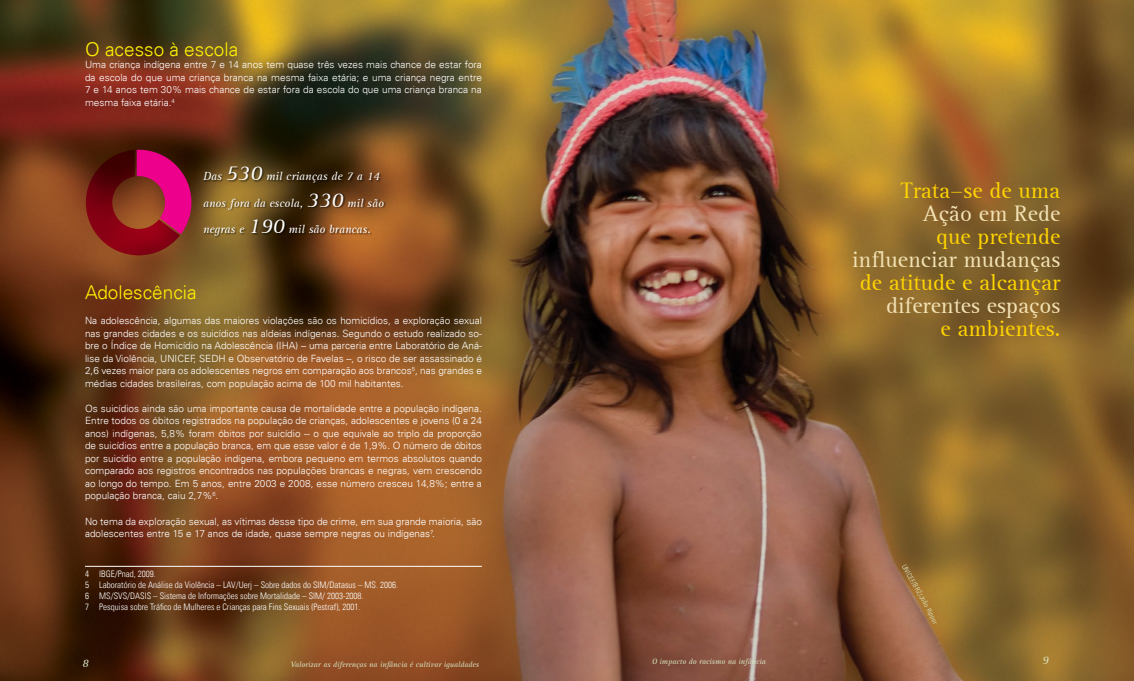
<style>
.page{position:relative;width:1134px;height:681px;background:#fff}
.page>*{position:absolute;margin:0;border:0;box-sizing:border-box;transform-origin:0 0}
.t1{font:23px "Rotis Serif";color:#ffd400}
.t2{font:23px "Rotis Serif";color:#f3e2b4}
.t3{font:300 19px "Univers LT";color:#fff200}
.t4{font:italic 12px/26.4px "Rotis Serif 56";color:#fff}
.t5{font:italic 12px "Rotis Serif 56";color:#d9e6c4}
.t6{font:300 10px/12.5px "Univers LT";color:#fff;text-align:justify}
.t7{font:300 condensed 9px/10.8px "Univers LT";color:#fff}
.t8{font:italic 8px "Rotis Serif 56";color:#d9e6c4}
.t9{font:300 condensed 7px "Univers LT";color:#d9e6c4}
.s1{font-size:22px}
</style>
<div class="page">
<img style="left:0;top:0;width:1134px;height:680px">
<hr style="left:85px;top:566px;width:397px;height:1px;background:#fff">
<div style="left:203px;top:166px;width:183px;height:72px;background:#000;opacity:.5"></div>
<svg style="left:86px;top:150px;width:105px;height:105px;background:#8e1a2e"></svg>
<svg style="left:902px;top:563px;width:12px;height:17px"></svg>
<svg style="left:916px;top:589px;width:21px;height:35px"></svg>
<h2 class="t3" style="left:85px;top:38px;width:155px">O acesso à escola</h2>
<p class="t6" style="left:85px;top:58px;width:398px">Uma criança indígena entre 7 e 14 anos tem quase três vezes mais chance de estar fora da escola do que uma criança branca na mesma faixa etária; e uma criança negra entre 7 e 14 anos tem 30% mais chance de estar fora da escola do que uma criança branca na mesma faixa etária.<sup>4</sup></p>
<p class="t4" style="left:203px;top:163px;width:182px">Das <span class="s1">530</span> mil crianças de 7 a 14 anos fora da escola, <span class="s1">330</span> mil são</p>
<p class="t4" style="left:203px;top:216px;width:169px">negras e <span class="s1">190</span> mil são brancas.</p>
<h2 class="t3" style="left:85px;top:281px;width:113px">Adolescência</h2>
<p class="t6" style="left:85px;top:314px;width:398px">Na adolescência, algumas das maiores violações são os homicídios, a exploração sexual nas grandes cidades e os suicídios nas aldeias indígenas. Segundo o estudo realizado so&shy;bre o Índice de Homicídio na Adolescência (IHA) – uma parceria entre Laboratório de Aná&shy;lise da Violência, UNICEF, SEDH e Observatório de Favelas –, o risco de ser assassinado é 2,6 vezes maior para os adolescentes negros em comparação aos brancos<sup>5</sup>, nas grandes e médias cidades brasileiras, com população acima de 100 mil habitantes.</p>
<p class="t6" style="left:85px;top:402px;width:398px">Os suicídios ainda são uma importante causa de mortalidade entre a população indígena.<br>Entre todos os óbitos registrados na população de crianças, adolescentes e jovens (0 a 24 anos) indígenas, 5,8% foram óbitos por suicídio -- o que equivale ao triplo da proporção de suicídios entre a população branca, em que esse valor é de 1,9%. O número de óbitos por suicídio entre a população indígena, embora pequeno em termos absolutos quando comparado aos registros encontrados nas populações brancas e negras, vem crescendo ao longo do tempo. Em 5 anos, entre 2003 e 2008, esse número cresceu 14,8%; entre a população branca, caiu 2,7%<sup>6</sup>.</p>
<p class="t6" style="left:85px;top:514px;width:398px">No tema da exploração sexual, as vítimas desse tipo de crime, em sua grande maioria, são adolescentes entre 15 e 17 anos de idade, quase sempre negras ou indígenas<sup>7</sup>.</p>
<p class="t7" style="left:85px;top:568px;width:315px">4 IBGE/Pnad, 2009.<br>5 Laboratório de Análise da Violência – LAV/Uerj – Sobre dados do SIM/Datasus – MS. 2006.<br>6 MS/SVS/DASIS – Sistema de Informações sobre Mortalidade – SIM/ 2003-2008.<br>7 Pesquisa sobre Tráfico de Mulheres e Crianças para Fins Sexuais (Pestraf), 2001.</p>
<h1 class="t1" style="left:901px;top:177px;width:161px">Trata-se de uma</h1>
<h1 class="t2" style="left:923px;top:200px;width:139px">Ação em Rede</h1>
<h1 class="t1" style="left:936px;top:223px;width:126px">que pretende</h1>
<h1 class="t2" style="left:852px;top:246px;width:210px">influenciar mudanças</h1>
<h1 class="t1" style="left:860px;top:269px;width:202px">de atitude e alcançar</h1>
<h1 class="t2" style="left:886px;top:292px;width:175px">diferentes espaços</h1>
<h1 class="t1" style="left:940px;top:315px;width:121px">e ambientes.</h1>
<p class="t9" style="left:915px;top:577px;width:14px;rotate:59deg">F/BR</p>
<p class="t5" style="left:82px;top:655px;width:8px">8</p>
<p class="t8" style="left:290px;top:659px;width:190px">Valorizar as diferenças na infância é cultivar igualdades</p>
<p class="t8" style="left:652px;top:656px;width:115px">O impacto do racismo na infância</p>
<p class="t5" style="left:1042px;top:652px;width:8px">9</p>
</div>
